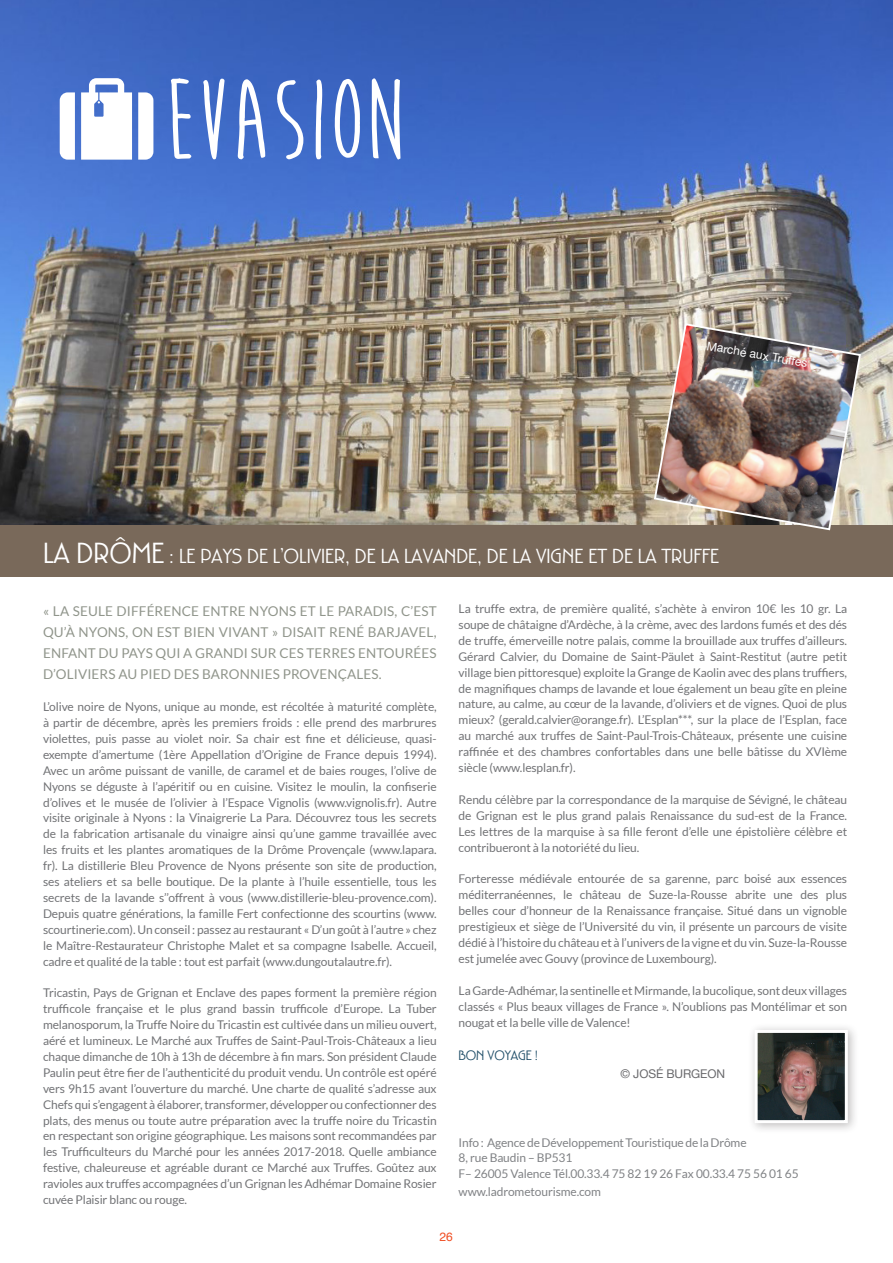
<style>
.page{position:relative;width:893px;height:1263px;background:#fff}
.page>*{position:absolute;margin:0;border:0;box-sizing:border-box;transform-origin:0 0}
.t1{font:700 116.55px "Moon Flower";color:#fff}
.t2{font:22.35px "Hardwood LP Std";color:#fff}
.t3{font:15px "Hardwood LP Std";letter-spacing:-.01em;color:#214f69}
.t4{font:13.5px/21px "Lato";letter-spacing:.01em;color:#90958b;text-align:justify}
.t5{font:12px/15.9px "Lato";letter-spacing:-.01em;color:#727376;text-align:justify}
.t6{font:12px "Lato";letter-spacing:-.01em;color:#808285}
.t7{font:12px "Helvetica Neue";color:#fff}
.t8{font:12px "Helvetica Neue";letter-spacing:-.01em;color:#69696c}
.t9{font:12px "Helvetica";color:#f04d22}
.s1{font-size:31.95px}
</style>
<div class="page">
<img style="left:0;top:0;width:893px;height:525px">
<div style="left:0;top:525px;width:893px;height:51px;background:#79695a"></div>
<div style="left:748px;top:1023px;width:111px;height:111px;background:#231f20;opacity:.3"></div>
<img style="left:759px;top:1034px;width:85px;height:85px">
<div style="left:755px;top:1030px;width:93px;height:93px;border:3px solid #fff"></div>
<img style="left:653px;top:322px;width:209px;height:209px">
<svg style="left:138px;top:92px;width:15px;height:68px"></svg>
<svg style="left:60px;top:92px;width:15px;height:68px"></svg>
<svg style="left:81px;top:78px;width:51px;height:82px"></svg>
<p class="t1" style="left:162px;top:59px;width:244px">EVASION</p>
<p class="t7" style="left:708px;top:337px;width:104px;rotate:10deg">Marché aux Truffes</p>
<p class="t2" style="left:43px;top:543px;width:677px"><span class="s1">LA DRÔME</span> : LE PAYS DE L’OLIVIER, DE LA LAVANDE, DE LA VIGNE ET DE LA TRUFFE</p>
<p class="t5" style="left:459px;top:601px;width:390px">La truffe extra, de première qualité, s’achète à environ 10€ les 10 gr. La soupe de châtaigne d’Ardèche, à la crème, avec des lardons fumés et des dés de truffe, émerveille notre palais, comme la brouillade aux truffes d’ailleurs.<br>Gérard Calvier, du Domaine de Saint-Päulet à Saint-Restitut (autre petit village bien pittoresque) exploite la Grange de Kaolin avec des plans truffiers, de magnifiques champs de lavande et loue également un beau gîte en pleine nature, au calme, au cœur de la lavande, d’oliviers et de vignes. Quoi de plus mieux? (gerald.calvier@orange.fr). L’Esplan***, sur la place de l’Esplan, face au marché aux truffes de Saint-Paul-Trois-Châteaux, présente une cuisine raffinée et des chambres confortables dans une belle bâtisse du XVIème siècle (www.lesplan.fr).</p>
<p class="t5" style="left:459px;top:791px;width:390px">Rendu célèbre par la correspondance de la marquise de Sévigné, le château de Grignan est le plus grand palais Renaissance du sud-est de la France.<br>Les lettres de la marquise à sa fille feront d’elle une épistolière célèbre et contribueront à la notoriété du lieu.</p>
<p class="t5" style="left:459px;top:871px;width:390px">Forteresse médiévale entourée de sa garenne, parc boisé aux essences méditerranéennes, le château de Suze-la-Rousse abrite une des plus belles cour d’honneur de la Renaissance française. Situé dans un vignoble prestigieux et siège de l’Université du vin, il présente un parcours de visite dédié à l’histoire du château et à l’univers de la vigne et du vin. Suze-la-Rousse est jumelée avec Gouvy (province de Luxembourg).</p>
<p class="t5" style="left:459px;top:982px;width:390px">La Garde-Adhémar, la sentinelle et Mirmande, la bucolique, sont deux villages classés « Plus beaux villages de France ». N’oublions pas Montélimar et son nougat et la belle ville de Valence!</p>
<p class="t3" style="left:459px;top:1047px;width:81px">BON VOYAGE !</p>
<p class="t8" style="left:621px;top:1065px;width:106px">© JOSÉ BURGEON</p>
<p class="t4" style="left:43px;top:601px;width:395px">« LA SEULE DIFFÉRENCE ENTRE NYONS ET LE PARADIS, C’EST QU’À NYONS, ON EST BIEN VIVANT » DISAIT RENÉ BARJAVEL, ENFANT DU PAYS QUI A GRANDI SUR CES TERRES ENTOURÉES D’OLIVIERS AU PIED DES BARONNIES PROVENÇALES.</p>
<p class="t5" style="left:43px;top:699px;width:395px">L’olive noire de Nyons, unique au monde, est récoltée à maturité complète, à partir de décembre, après les premiers froids : elle prend des marbrures violettes, puis passe au violet noir. Sa chair est fine et délicieuse, quasi&shy;exempte d’amertume (1ère Appellation d’Origine de France depuis 1994).<br>Avec un arôme puissant de vanille, de caramel et de baies rouges, l’olive de Nyons se déguste à l’apéritif ou en cuisine. Visitez le moulin, la confiserie d’olives et le musée de l’olivier à l’Espace Vignolis (www.vignolis.fr). Autre visite originale à Nyons : la Vinaigrerie La Para. Découvrez tous les secrets de la fabrication artisanale du vinaigre ainsi qu’une gamme travaillée avec les fruits et les plantes aromatiques de la Drôme Provençale (www.lapara. fr). La distillerie Bleu Provence de Nyons présente son site de production, ses ateliers et sa belle boutique. De la plante à l’huile essentielle, tous les secrets de la lavande s’’offrent à vous (www.distillerie-bleu-provence.com).<br>Depuis quatre générations, la famille Fert confectionne des scourtins (www. scourtinerie.com). Un conseil : passez au restaurant « D’un goût à l’autre » chez le Maître-Restaurateur Christophe Malet et sa compagne Isabelle. Accueil, cadre et qualité de la table : tout est parfait (www.dungoutalautre.fr).</p>
<p class="t5" style="left:43px;top:985px;width:395px">Tricastin, Pays de Grignan et Enclave des papes forment la première région trufficole française et le plus grand bassin trufficole d’Europe. La Tuber melanosporum, la Truffe Noire du Tricastin est cultivée dans un milieu ouvert, aéré et lumineux. Le Marché aux Truffes de Saint-Paul-Trois-Châteaux a lieu chaque dimanche de 10h à 13h de décembre à fin mars. Son président Claude Paulin peut être fier de l’authenticité du produit vendu. Un contrôle est opéré vers 9h15 avant l’ouverture du marché. Une charte de qualité s’adresse aux Chefs qui s’engagent à élaborer, transformer, développer ou confectionner des plats, des menus ou toute autre préparation avec la truffe noire du Tricastin en respectant son origine géographique. Les maisons sont recommandées par les Trufficulteurs du Marché pour les années 2017-2018. Quelle ambiance festive, chaleureuse et agréable durant ce Marché aux Truffes. Goûtez aux ravioles aux truffes accompagnées d’un Grignan les Adhémar Domaine Rosier cuvée Plaisir blanc ou rouge.</p>
<p class="t6" style="left:459px;top:1135px;width:290px">Info : Agence de Développement Touristique de la Drôme</p>
<p class="t6" style="left:459px;top:1151px;width:115px">8, rue Baudin – BP531</p>
<p class="t6" style="left:459px;top:1167px;width:342px">F– 26005 Valence Tél.00.33.4 75 82 19 26 Fax 00.33.4 75 56 01 65</p>
<p class="t6" style="left:459px;top:1185px;width:144px">www.ladrometourisme.com</p>
<p class="t9" style="left:439px;top:1228px;width:15px">26</p>
</div>
